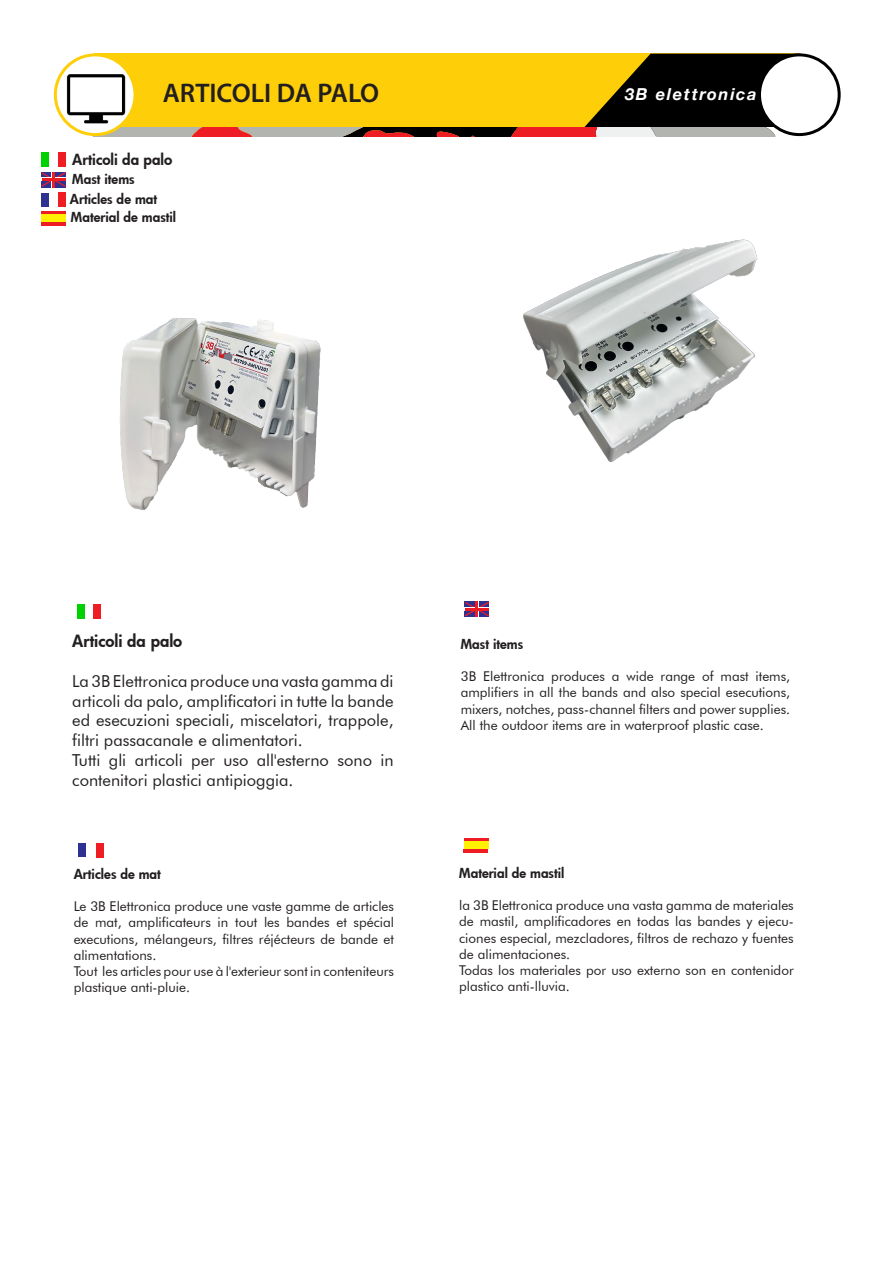
<style>
.page{position:relative;width:893px;height:1263px;background:#fff}
.page>*{position:absolute;margin:0;border:0;box-sizing:border-box;transform-origin:0 0}
.t1{font:600 27px "Myriad Pro";color:#231f20}
.t2{font:16.5px/19.8px "Futura BT";color:#231f20;text-align:justify}
.t3{font:800 16.5px "Futura";color:#231f20}
.t4{font:italic 700 16.5px "Helvetica Neue";letter-spacing:.1em;color:#fff}
.t5{font:800 15px "Futura";color:#231f20}
.t6{font:13.5px/16.2px "Futura BT";color:#231f20;text-align:justify}
.t7{font:800 13.5px "Futura";color:#231f20}
</style>
<div class="page">
<div style="left:41px;top:152px;width:8px;height:14px;background:#00d100"></div>
<div style="left:58px;top:152px;width:8px;height:14px;background:#ee1d23"></div>
<div style="left:41px;top:193px;width:7px;height:14px;background:#2e3092"></div>
<hr style="left:41px;top:211px;width:25px;height:3px;background:#ee1d23">
<div style="left:41px;top:214px;width:25px;height:8px;background:#fff101"></div>
<hr style="left:41px;top:222px;width:25px;height:3px;background:#ee1d23">
<svg style="left:41px;top:172px;width:25px;height:15px"></svg>
<hr style="left:39px;top:177px;width:27px;height:4px;background:#fff">
<hr style="left:42px;top:178px;width:23px;height:3px;background:#ee1d23">
<hr style="left:52px;top:172px;width:3px;height:15px;background:#ee1d23">
<div style="left:58px;top:193px;width:8px;height:14px;background:#ee1d23"></div>
<hr style="left:464px;top:838px;width:24px;height:4px;background:#ee1d23">
<div style="left:464px;top:841px;width:24px;height:8px;background:#fff101"></div>
<hr style="left:464px;top:849px;width:24px;height:3px;background:#ee1d23">
<div style="left:79px;top:843px;width:7px;height:14px;background:#2e3092"></div>
<div style="left:96px;top:843px;width:7px;height:14px;background:#ee1d23"></div>
<svg style="left:465px;top:601px;width:24px;height:16px"></svg>
<hr style="left:475px;top:601px;width:4px;height:16px;background:#fff">
<svg style="left:465px;top:607px;width:24px;height:4px"></svg>
<hr style="left:465px;top:608px;width:24px;height:2px;background:#ee1d23">
<hr style="left:475px;top:601px;width:3px;height:16px;background:#ee1d23">
<div style="left:77px;top:605px;width:8px;height:14px;background:#00d100"></div>
<div style="left:93px;top:605px;width:8px;height:14px;background:#ee1d23"></div>
<svg style="left:102px;top:54px;width:691px;height:82px;background:#bf9912"></svg>
<svg style="left:55px;top:55px;width:80px;height:80px"></svg>
<div style="left:54px;top:53px;width:83px;height:83px;border:3px solid #fece08;border-radius:50%"></div>
<div style="left:759px;top:55px;width:80px;height:80px;background:#fff;border-radius:50%"></div>
<div style="left:758px;top:53px;width:83px;height:83px;border:3px solid #000;border-radius:50%"></div>
<img style="left:64px;top:74px;width:64px;height:49px">
<img style="left:120px;top:318px;width:201px;height:193px">
<img style="left:523px;top:239px;width:235px;height:223px">
<p class="t1" style="left:163px;top:76px;width:218px">ARTICOLI DA PALO</p>
<p class="t4" style="left:625px;top:81px;width:133px">3B elettronica</p>
<p class="t5" style="left:72px;top:149px;width:102px">Articoli da palo</p>
<p class="t7" style="left:72px;top:170px;width:64px">Mast items</p>
<p class="t7" style="left:70px;top:189px;width:89px">Articles de mat</p>
<p class="t7" style="left:71px;top:207px;width:107px">Material de mastil</p>
<p class="t3" style="left:72px;top:630px;width:112px">Articoli da palo</p>
<p class="t2" style="left:72px;top:671px;width:323px">La 3B Elettronica produce una vasta gamma di articoli da palo, amplificatori in tutte la bande ed esecuzioni speciali, miscelatori, trappole, filtri passacanale e alimentatori.</p>
<p class="t2" style="left:72px;top:750px;width:323px">Tutti gli articoli per uso all'esterno sono in contenitori plastici antipioggia.</p>
<p class="t7" style="left:74px;top:865px;width:89px">Articles de mat</p>
<p class="t6" style="left:74px;top:898px;width:322px">Le 3B Elettronica produce une vaste gamme de articles de mat, amplificateurs in tout les bandes et spécial executions, mélangeurs, filtres réjécteurs de bande et alimentations.</p>
<p class="t6" style="left:74px;top:963px;width:322px">Tout les articles pour use à l'exterieur sont in conteniteurs plastique anti-pluie.</p>
<p class="t7" style="left:461px;top:635px;width:64px">Mast items</p>
<p class="t6" style="left:461px;top:668px;width:331px">3B Elettronica produces a wide range of mast items, amplifiers in all the bands and also special esecutions, mixers, notches, pass-channel filters and power supplies.</p>
<p class="t6" style="left:461px;top:717px;width:305px">All the outdoor items are in waterproof plastic case.</p>
<p class="t7" style="left:459px;top:864px;width:107px">Material de mastil</p>
<p class="t6" style="left:459px;top:897px;width:336px">la 3B Elettronica produce una vasta gamma de materiales de mastil, amplificadores en todas las bandes y ejecu&shy;ciones especial, mezcladores, filtros de rechazo y fuentes de alimentaciones.</p>
<p class="t6" style="left:459px;top:962px;width:336px">Todas los materiales por uso externo son en contenidor plastico anti-lluvia.</p>
</div>
